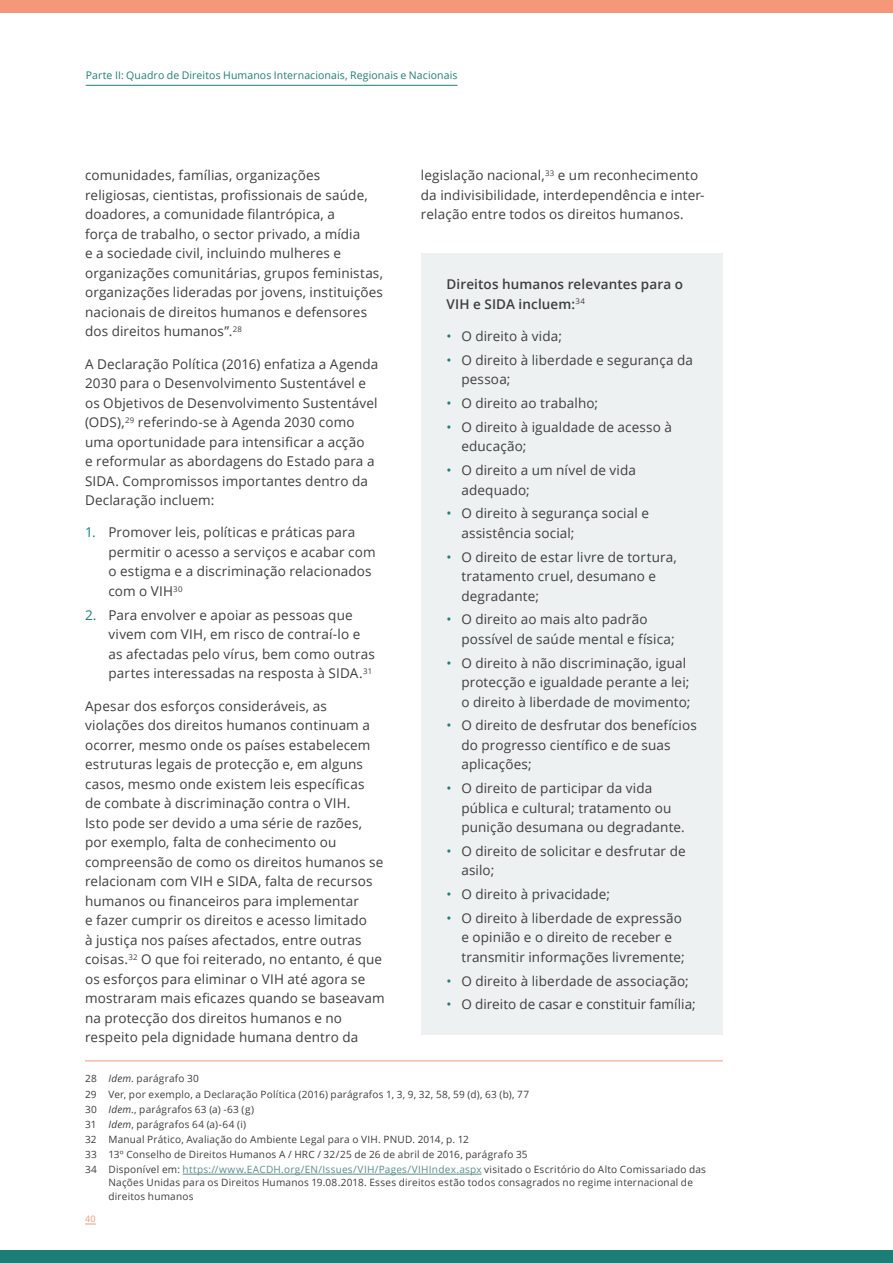
<style>
.page{position:relative;width:893px;height:1263px;background:#fff}
.page>*{position:absolute;margin:0;border:0;box-sizing:border-box;transform-origin:0 0}
.Body_text_Last{font:13.5px/19.5px "Open Sans";letter-spacing:.01em;color:#3e3e3f}
.Body_text{font:13.5px/19.5px "Open Sans";letter-spacing:.01em;color:#3e3e3f}
.Body_text-2{font:600 13.5px/19.5px "Open Sans";letter-spacing:.01em;color:#3e3e3f}
.Section_header{font:10.5px "Open Sans";letter-spacing:.01em;color:#1c7f77}
.Footnotes{font:10.05px/13px "Open Sans";letter-spacing:.02em;color:#3e3e3f}
.Footnotes_first{font:10.05px "Open Sans";letter-spacing:.025em;color:#3e3e3f}
.t1{font:9px "Open Sans";color:#f6977a}
.s1{color:#1c7f77}
.s2{font-style:italic}
.s3{color:#58908b}
</style>
<div class="page">
<hr style="left:85px;top:1060px;width:638px;height:1px;background:#f6977a">
<hr style="left:183px;top:1174px;width:299px;height:1px;background:#58908b">
<div style="left:421px;top:253px;width:302px;height:782px;background:#edf1f1"></div>
<div style="left:0;top:0;width:893px;height:13px;background:#f6977a"></div>
<div style="left:0;top:1250px;width:893px;height:13px;background:#1c7f77"></div>
<hr style="left:86px;top:85px;width:371px;height:1px;background:#1c7f77">
<p class="Section_header" style="left:86px;top:68px;width:373px">Parte II: Quadro de Direitos Humanos Internacionais, Regionais e Nacionais</p>
<p class="Body_text" style="left:85px;top:165px;width:300px">comunidades, famílias, organizações religiosas, cientistas, profissionais de saúde, doadores, a comunidade filantrópica, a<br>força de trabalho, o sector privado, a mídia<br>e a sociedade civil, incluindo mulheres e organizações comunitárias, grupos feministas, organizações lideradas por jovens, instituições nacionais de direitos humanos e defensores dos direitos humanos”.<sup>28</sup></p>
<p class="Body_text" style="left:85px;top:354px;width:295px">A Declaração Política (2016) enfatiza a Agenda 2030 para o Desenvolvimento Sustentável e os Objetivos de Desenvolvimento Sustentável (ODS),<sup>29</sup> referindo-se à Agenda 2030 como uma oportunidade para intensificar a acção<br>e reformular as abordagens do Estado para a SIDA. Compromissos importantes dentro da Declaração incluem:</p>
<p class="Body_text_Last" style="left:108px;top:522px;width:269px;text-indent:-23px"><span class="s1">1.</span> Promover leis, políticas e práticas para permitir o acesso a serviços e acabar com o estigma e a discriminação relacionados com o VIH<sup>30</sup></p>
<p class="Body_text_Last" style="left:108px;top:605px;width:268px;text-indent:-23px"><span class="s1">2.</span> Para envolver e apoiar as pessoas que vivem com VIH, em risco de contraí-lo e as afectadas pelo vírus, bem como outras partes interessadas na resposta à SIDA.<sup>31</sup></p>
<p class="Body_text_Last" style="left:85px;top:695px;width:301px">Apesar dos esforços consideráveis, as violações dos direitos humanos continuam a ocorrer, mesmo onde os países estabelecem estruturas legais de protecção e, em alguns casos, mesmo onde existem leis específicas<br>de combate à discriminação contra o VIH.<br>Isto pode ser devido a uma série de razões, por exemplo, falta de conhecimento ou compreensão de como os direitos humanos se relacionam com VIH e SIDA, falta de recursos humanos ou financeiros para implementar<br>e fazer cumprir os direitos e acesso limitado<br>à justiça nos países afectados, entre outras coisas.<sup>32</sup> O que foi reiterado, no entanto, é que os esforços para eliminar o VIH até agora se mostraram mais eficazes quando se baseavam na protecção dos direitos humanos e no respeito pela dignidade humana dentro da</p>
<p class="Body_text_Last" style="left:421px;top:165px;width:285px">legislação nacional,<sup>33</sup> e um reconhecimento da indivisibilidade, interdependência e inter&shy;relação entre todos os direitos humanos.</p>
<p class="Body_text-2" style="left:446px;top:274px;width:238px">Direitos humanos relevantes para o<br>VIH e SIDA incluem:<sup>34</sup></p>
<p class="Body_text_Last" style="left:446px;top:326px;width:117px"><span class="s1">•</span> O direito à vida;</p>
<p class="Body_text_Last" style="left:461px;top:350px;width:233px;text-indent:-15px"><span class="s1">•</span> O direito à liberdade e segurança da pessoa;</p>
<p class="Body_text_Last" style="left:446px;top:393px;width:153px"><span class="s1">•</span> O direito ao trabalho;</p>
<p class="Body_text_Last" style="left:461px;top:417px;width:212px;text-indent:-15px"><span class="s1">•</span> O direito à igualdade de acesso à educação;</p>
<p class="Body_text_Last" style="left:461px;top:460px;width:176px;text-indent:-15px"><span class="s1">•</span> O direito a um nível de vida adequado;</p>
<p class="Body_text_Last" style="left:461px;top:503px;width:189px;text-indent:-15px"><span class="s1">•</span> O direito à segurança social e assistência social;</p>
<p class="Body_text_Last" style="left:461px;top:547px;width:217px;text-indent:-15px"><span class="s1">•</span> O direito de estar livre de tortura, tratamento cruel, desumano e degradante;</p>
<p class="Body_text_Last" style="left:461px;top:609px;width:215px;text-indent:-15px"><span class="s1">•</span> O direito ao mais alto padrão possível de saúde mental e física;</p>
<p class="Body_text_Last" style="left:461px;top:653px;width:230px;text-indent:-15px"><span class="s1">•</span> O direito à não discriminação, igual protecção e igualdade perante a lei; o direito à liberdade de movimento;</p>
<p class="Body_text_Last" style="left:461px;top:715px;width:237px;text-indent:-15px"><span class="s1">•</span> O direito de desfrutar dos benefícios do progresso científico e de suas aplicações;</p>
<p class="Body_text_Last" style="left:461px;top:778px;width:225px;text-indent:-15px"><span class="s1">•</span> O direito de participar da vida pública e cultural; tratamento ou punição desumana ou degradante.</p>
<p class="Body_text_Last" style="left:461px;top:841px;width:226px;text-indent:-15px"><span class="s1">•</span> O direito de solicitar e desfrutar de asilo;</p>
<p class="Body_text_Last" style="left:446px;top:884px;width:165px"><span class="s1">•</span> O direito à privacidade;</p>
<p class="Body_text_Last" style="left:461px;top:908px;width:225px;text-indent:-15px"><span class="s1">•</span> O direito à liberdade de expressão e opinião e o direito de receber e transmitir informações livremente;</p>
<p class="Body_text_Last" style="left:446px;top:971px;width:244px"><span class="s1">•</span> O direito à liberdade de associação;</p>
<p class="Body_text_Last" style="left:446px;top:994px;width:251px"><span class="s1">•</span> O direito de casar e constituir família;</p>
<p class="Footnotes_first" style="left:85px;top:1072px;width:115px">28 <span class="s2">Idem</span>. parágrafo 30</p>
<p class="Footnotes" style="left:85px;top:1087px;width:446px">29 Ver, por exemplo, a Declaração Política (2016) parágrafos 1, 3, 9, 32, 58, 59 (d), 63 (b), 77</p>
<p class="Footnotes" style="left:85px;top:1102px;width:170px">30 <span class="s2">Idem</span>., parágrafos 63 (a) -63 (g)</p>
<p class="Footnotes" style="left:85px;top:1117px;width:163px">31 <span class="s2">Idem</span>, parágrafos 64 (a)-64 (i)</p>
<p class="Footnotes" style="left:85px;top:1132px;width:385px">32 Manual Prático, Avaliação do Ambiente Legal para o VIH. PNUD. 2014, p. 12</p>
<p class="Footnotes" style="left:85px;top:1148px;width:444px">33 13º Conselho de Direitos Humanos A / HRC / 32/25 de 26 de abril de 2016, parágrafo 35</p>
<p class="Footnotes" style="left:108px;top:1163px;width:599px;text-indent:-23px">34 Disponível em: <span class="s3">https://www.EACDH.org/EN/Issues/VIH/Pages/VIHIndex.aspx</span> visitado o Escritório do Alto Comissariado das<br>Nações Unidas para os Direitos Humanos 19.08.2018. Esses direitos estão todos consagrados no regime internacional de direitos humanos</p>
<p class="t1" style="left:85px;top:1212px;width:12px">40</p>
</div>
